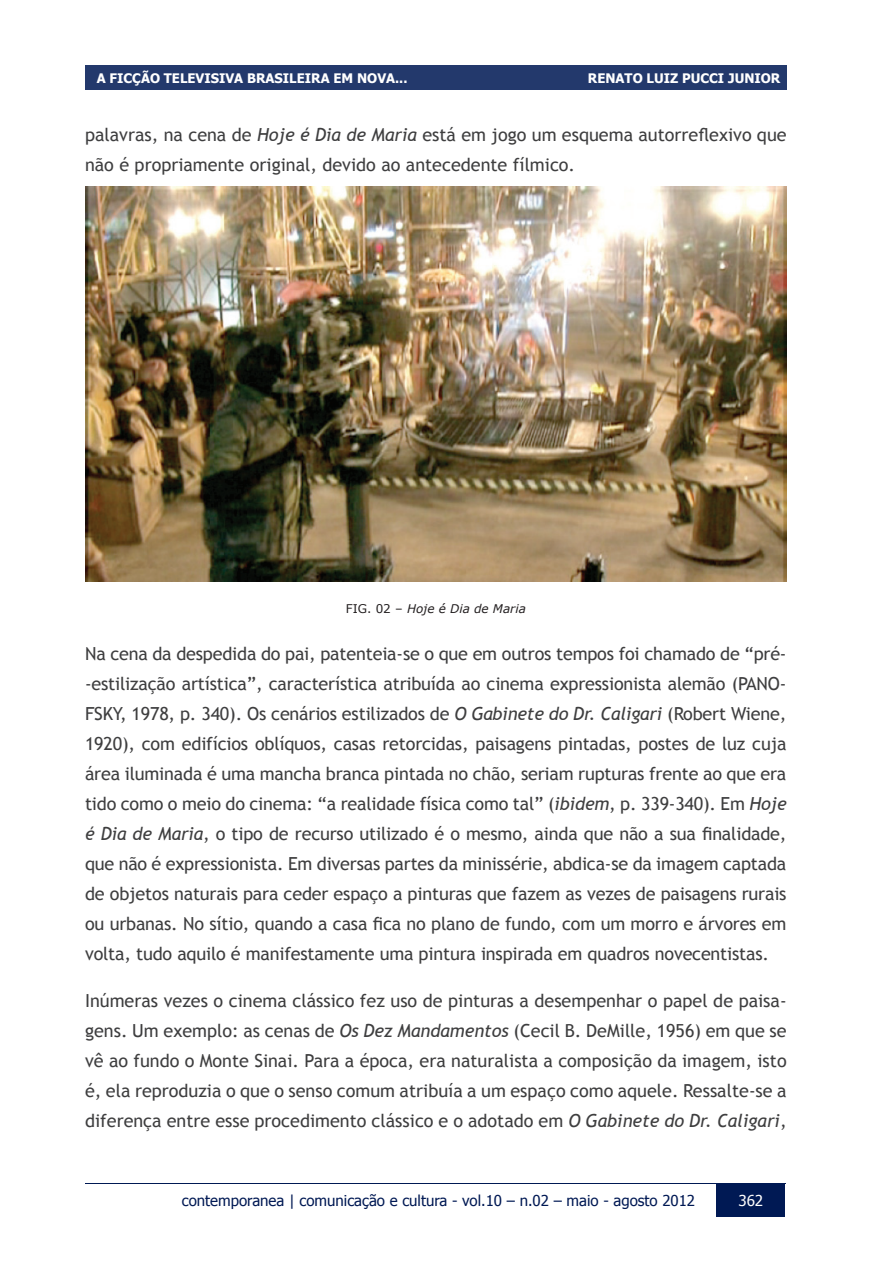
<style>
.page{position:relative;width:893px;height:1263px;background:#fff}
.page>*{position:absolute;margin:0;border:0;box-sizing:border-box;transform-origin:0 0}
.t1{font:18px/30px "Trebuchet MS";color:#3e3e3f;text-align:justify}
.t2{font:15px "Tahoma";color:#001954}
.t3{font:15px "Tahoma";color:#fff}
.t4{font:700 13.05px "Tahoma";color:#fff}
.t5{font:italic 12px "Verdana";color:#231f20}
.s1{font-style:italic}
.s2{font-style:normal}
</style>
<div class="page">
<div style="left:85px;top:66px;width:702px;height:24px;background:#23396c"></div>
<div style="left:716px;top:1184px;width:69px;height:32px;background:#001954"></div>
<hr style="left:85px;top:1183px;width:700px;height:1px;background:#001954">
<img style="left:86px;top:187px;width:700px;height:394px">
<p class="t4" style="left:97px;top:69px;width:312px">A FICÇÃO TELEVISIVA BRASILEIRA EM NOVA...</p>
<p class="t4" style="left:588px;top:69px;width:194px">RENATO LUIZ PUCCI JUNIOR</p>
<p class="t1" style="left:85px;top:120px;width:703px">palavras, na cena de <span class="s1">Hoje é Dia de Maria</span> está em jogo um esquema autorreflexivo que não é propriamente original, devido ao antecedente fílmico.</p>
<p class="t5" style="left:346px;top:600px;width:182px"><span class="s2">FIG. 02 –</span> Hoje é Dia de Maria</p>
<p class="t1" style="left:85px;top:638px;width:703px">Na cena da despedida do pai, patenteia-se o que em outros tempos foi chamado de “pré--estilização artística”, característica atribuída ao cinema expressionista alemão (PANO-FSKY, 1978, p. 340). Os cenários estilizados de <span class="s1">O Gabinete do Dr. Caligari</span> (Robert Wiene, 1920), com edifícios oblíquos, casas retorcidas, paisagens pintadas, postes de luz cuja área iluminada é uma mancha branca pintada no chão, seriam rupturas frente ao que era tido como o meio do cinema: “a realidade física como tal” (<span class="s1">ibidem</span>, p. 339-340). Em <span class="s1">Hoje é Dia de Maria</span>, o tipo de recurso utilizado é o mesmo, ainda que não a sua finalidade, que não é expressionista. Em diversas partes da minissérie, abdica-se da imagem captada de objetos naturais para ceder espaço a pinturas que fazem as vezes de paisagens rurais ou urbanas. No sítio, quando a casa fica no plano de fundo, com um morro e árvores em volta, tudo aquilo é manifestamente uma pintura inspirada em quadros novecentistas.</p>
<p class="t1" style="left:85px;top:986px;width:703px">Inúmeras vezes o cinema clássico fez uso de pinturas a desempenhar o papel de paisa&shy;gens. Um exemplo: as cenas de <span class="s1">Os Dez Mandamentos</span> (Cecil B. DeMille, 1956) em que se vê ao fundo o Monte Sinai. Para a época, era naturalista a composição da imagem, isto é, ela reproduzia o que o senso comum atribuía a um espaço como aquele. Ressalte-se a diferença entre esse procedimento clássico e o adotado em <span class="s1">O Gabinete do Dr. Caligari</span>,</p>
<p class="t2" style="left:182px;top:1190px;width:515px">contemporanea | comunicação e cultura - vol.10 – n.02 – maio - agosto 2012</p>
<p class="t3" style="left:738px;top:1190px;width:26px">362</p>
</div>
